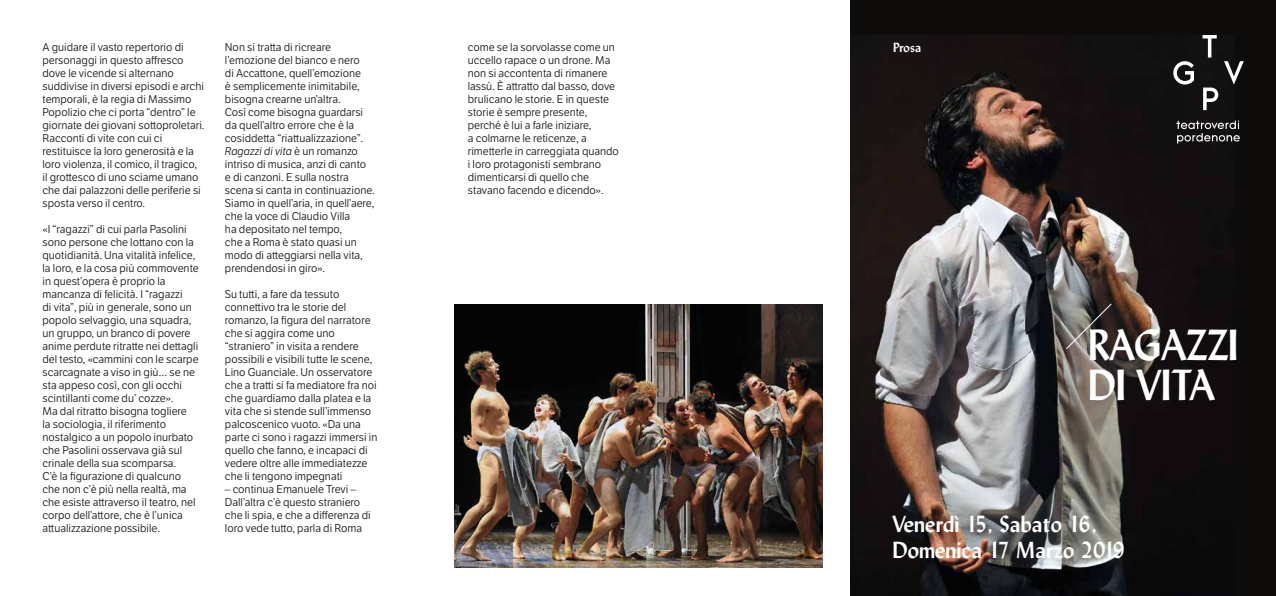
<style>
.page{position:relative;width:1276px;height:596px;background:#fff}
.page>*{position:absolute;margin:0;border:0;box-sizing:border-box;transform-origin:0 0}
.t1{font:700 43px/40px "Lydian BT";letter-spacing:-.02em;color:#fff}
.t2{font:700 23px/25px "Lydian BT";color:#fff}
.t3{font:700 13px "Lydian BT";color:#fff}
.t4{font:11px/13px "LFT Etica";color:#1d1d1b}
.s1{font-style:italic}
</style>
<div class="page">
<div style="left:850px;top:0;width:426px;height:595px;background:#0e0c0a"></div>
<img style="left:850px;top:36px;width:384px;height:559px">
<svg style="left:1065px;top:302px;width:47px;height:48px;background:#5c5755"></svg>
<svg style="left:1176px;top:120px;width:63px;height:23px"></svg>
<svg style="left:1202px;top:35px;width:14px;height:22px"></svg>
<svg style="left:1203px;top:87px;width:15px;height:23px"></svg>
<svg style="left:1173px;top:61px;width:21px;height:23px"></svg>
<svg style="left:1224px;top:61px;width:19px;height:23px"></svg>
<img style="left:454px;top:304px;width:369px;height:263px">
<p class="t4" style="left:43px;top:40px;width:143px">A guidare il vasto repertorio di</p>
<p class="t3" style="left:893px;top:39px;width:29px">Prosa</p>
<p class="t4" style="left:43px;top:53px;width:163px">personaggi in questo affresco dove le vicende si alternano suddivise in diversi episodi e archi temporali, è la regia di Massimo<br>Popolizio che ci porta “dentro” le giornate dei giovani sottoproletari.<br>Racconti di vite con cui ci restituisce la loro generosità e la loro violenza, il comico, il tragico, il grottesco di uno sciame umano che dai palazzoni delle periferie si sposta verso il centro.</p>
<p class="t4" style="left:43px;top:223px;width:158px">«I “ragazzi” di cui parla Pasolini sono persone che lottano con la quotidianità. Una vitalità infelice, la loro, e la cosa più commovente in quest’opera è proprio la mancanza di felicità. I “ragazzi<br>di vita”, più in generale, sono un popolo selvaggio, una squadra, un gruppo, un branco di povere anime perdute ritratte nei dettagli del testo, «cammini con le scarpe scarcagnate a viso in giù… se ne sta appeso così, con gli occhi scintillanti come du’ cozze».<br>Ma dal ritratto bisogna togliere<br>la sociologia, il riferimento nostalgico a un popolo inurbato che Pasolini osservava già sul crinale della sua scomparsa.<br>C’è la figurazione di qualcuno che non c’è più nella realtà, ma che esiste attraverso il teatro, nel corpo dell’attore, che è l’unica attualizzazione possibile.</p>
<p class="t4" style="left:225px;top:41px;width:152px">Non si tratta di ricreare l’emozione del bianco e nero<br>di Accattone, quell’emozione<br>è semplicemente inimitabile, bisogna crearne un’altra.<br>Così come bisogna guardarsi da quell’altro errore che è la cosiddetta “riattualizzazione”.<br><span class="s1">Ragazzi di vita</span> è un romanzo intriso di musica, anzi di canto<br>e di canzoni. E sulla nostra scena si canta in continuazione.<br>Siamo in quell’aria, in quell’aere, che la voce di Claudio Villa<br>ha depositato nel tempo,<br>che a Roma è stato quasi un modo di atteggiarsi nella vita, prendendosi in giro».</p>
<p class="t4" style="left:225px;top:288px;width:154px">Su tutti, a fare da tessuto connettivo tra le storie del romanzo, la figura del narratore che si aggira come uno “straniero” in visita a rendere possibili e visibili tutte le scene,<br>Lino Guanciale. Un osservatore che a tratti si fa mediatore fra noi che guardiamo dalla platea e la vita che si stende sull’immenso palcoscenico vuoto. «Da una parte ci sono i ragazzi immersi in quello che fanno, e incapaci di vedere oltre alle immediatezze che li tengono impegnati</p>
<p class="t4" style="left:225px;top:483px;width:147px">– continua Emanuele Trevi –<br>Dall’altra c’è questo straniero che li spia, e che a differenza di loro vede tutto, parla di Roma</p>
<p class="t4" style="left:468px;top:41px;width:153px">come se la sorvolasse come un uccello rapace o un drone. Ma non si accontenta di rimanere lassù. È attratto dal basso, dove brulicano le storie. E in queste storie è sempre presente, perché è lui a farle iniziare,<br>a colmarne le reticenze, a rimetterle in carreggiata quando i loro protagonisti sembrano dimenticarsi di quello che stavano facendo e dicendo».</p>
<h1 class="t1" style="left:1087px;top:324px;width:153px">RAGAZZI<br>DI VITA</h1>
<h2 class="t2" style="left:892px;top:511px;width:234px">Venerdì 15, Sabato 16,<br>Domenica 17 Marzo 2019</h2>
</div>
